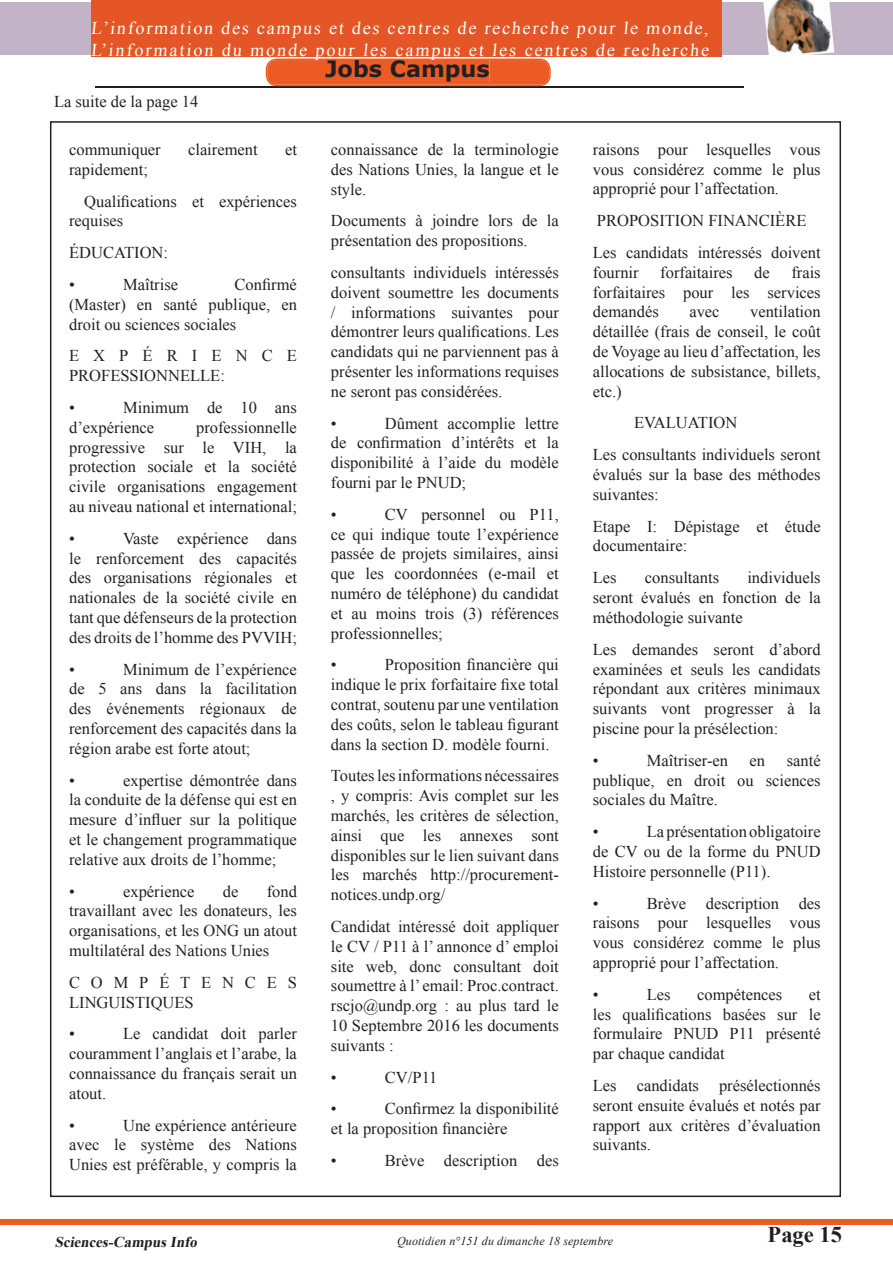
<style>
.page{position:relative;width:893px;height:1263px;background:#fff}
.page>*{position:absolute;margin:0;border:0;box-sizing:border-box;transform-origin:0 0}
.t1{font:700 22.5px "Verdana";color:#231f20}
.t2{font:700 22.5px "Times New Roman";color:#231f20}
.t3{font:18px/21.6px "Times New Roman";letter-spacing:.105em;color:#fff}
.t4{font:16.5px/19.8px "Times New Roman";color:#231f20;text-align:justify}
.t5{font:italic 700 15px "Times New Roman";color:#231f20}
.t6{font:italic 12px "Times New Roman";letter-spacing:.01em;color:#231f20}
</style>
<div class="page">
<div style="left:0;top:2px;width:893px;height:53px;background:#c3b3c6"></div>
<img style="left:763px;top:0;width:71px;height:55px">
<hr style="left:96px;top:86px;width:648px;height:2px;background:#231f20">
<svg style="left:266px;top:59px;width:285px;height:27px"></svg>
<div style="left:0;top:1219px;width:893px;height:6px;background:#eb5b23"></div>
<div style="left:91px;top:0;width:630px;height:56px;background:#e45625"></div>
<p class="t3" style="left:91px;top:17px;width:622px">L’information des campus et des centres de recherche pour le monde,<br>L’information du monde pour les campus et les centres de recherche</p>
<h1 class="t1" style="left:325px;top:53px;width:166px">Jobs Campus</h1>
<p class="t4" style="left:54px;top:91px;width:146px">La suite de la page 14</p>
<p class="t4" style="left:69px;top:139px;width:93px">communiquer</p>
<p class="t4" style="left:188px;top:139px;width:71px">clairement</p>
<p class="t4" style="left:285px;top:139px;width:13px">et</p>
<p class="t4" style="left:84px;top:153px;width:214px;line-height:31.8px;text-indent:-15px">rapidement;<br>Qualifications et expériences</p>
<p class="t4" style="left:69px;top:204px;width:100px;line-height:31.8px;text-align:left">requises<br>ÉDUCATION: •</p>
<p class="t4" style="left:69px;top:274px;width:229px;text-indent:165px">Confirmé (Master) en santé publique, en droit ou sciences sociales</p>
<p class="t4" style="left:69px;top:345px;width:229px">EXPÉRIENCE<br>PROFESSIONNELLE:</p>
<p class="t4" style="left:69px;top:397px;width:7px">•</p>
<p class="t4" style="left:123px;top:274px;width:56px">Maîtrise</p>
<p class="t4" style="left:69px;top:397px;width:229px;text-indent:54px">Minimum de 10 ans d’expérience</p>
<p class="t4" style="left:69px;top:417px;width:229px;text-indent:127px">professionnelle progressive sur le VIH, la protection sociale et la société civile organisations engagement au niveau national et international;</p>
<p class="t4" style="left:69px;top:528px;width:7px">•</p>
<p class="t4" style="left:69px;top:528px;width:229px;text-indent:54px">Vaste expérience dans le renforcement des capacités des organisations régionales et nationales de la société civile en tant que défenseurs de la protection des droits de l’homme des PVVIH;</p>
<p class="t4" style="left:69px;top:659px;width:7px">•</p>
<p class="t4" style="left:69px;top:659px;width:229px;text-indent:54px">Minimum de l’expérience de 5 ans dans la facilitation des événements régionaux de renforcement des capacités dans la région arabe est forte atout;</p>
<p class="t4" style="left:69px;top:770px;width:7px">•</p>
<p class="t4" style="left:69px;top:770px;width:229px;text-indent:54px">expertise démontrée dans la conduite de la défense qui est en mesure d’influer sur la politique et le changement programmatique relative aux droits de l’homme;</p>
<p class="t4" style="left:69px;top:881px;width:7px">•</p>
<p class="t4" style="left:123px;top:881px;width:73px">expérience</p>
<p class="t4" style="left:223px;top:881px;width:17px">de</p>
<p class="t4" style="left:69px;top:881px;width:229px;text-indent:198px">fond travaillant avec les donateurs, les organisations, et les ONG un atout multilatéral des Nations Unies</p>
<p class="t4" style="left:69px;top:972px;width:229px">COMPÉTENCES<br>LINGUISTIQUES</p>
<p class="t4" style="left:69px;top:1023px;width:7px">•</p>
<p class="t4" style="left:69px;top:1023px;width:229px;text-indent:54px">Le candidat doit parler couramment l’anglais et l’arabe, la connaissance du français serait un atout.</p>
<p class="t4" style="left:69px;top:1115px;width:7px">•</p>
<p class="t4" style="left:69px;top:1115px;width:229px;text-indent:54px">Une expérience antérieure avec le système des Nations Unies est préférable, y compris la</p>
<p class="t4" style="left:331px;top:139px;width:229px">connaissance de la terminologie des Nations Unies, la langue et le style.</p>
<p class="t4" style="left:331px;top:210px;width:229px">Documents à joindre lors de la présentation des propositions.</p>
<p class="t4" style="left:331px;top:262px;width:229px">consultants individuels intéressés doivent soumettre les documents / informations suivantes pour démontrer leurs qualifications. Les candidats qui ne parviennent pas à présenter les informations requises ne seront pas considérées.</p>
<p class="t4" style="left:331px;top:413px;width:7px">•</p>
<p class="t4" style="left:331px;top:413px;width:229px;text-indent:54px">Dûment accomplie lettre de confirmation d’intérêts et la disponibilité à l’aide du modèle fourni par le PNUD;</p>
<p class="t4" style="left:331px;top:504px;width:7px">•</p>
<p class="t4" style="left:331px;top:504px;width:229px;text-indent:54px">CV personnel ou P11, ce qui indique toute l’expérience passée de projets similaires, ainsi que les coordonnées (e-mail et numéro de téléphone) du candidat et au moins trois (3) références professionnelles;</p>
<p class="t4" style="left:331px;top:654px;width:7px">•</p>
<p class="t4" style="left:331px;top:654px;width:229px;text-indent:54px">Proposition financière qui indique le prix forfaitaire fixe total contrat, soutenu par une ventilation des coûts, selon le tableau figurant dans la section D. modèle fourni.</p>
<p class="t4" style="left:331px;top:765px;width:229px">Toutes les informations nécessaires , y compris: Avis complet sur les marchés, les critères de sélection, ainsi que les annexes sont disponibles sur le lien suivant dans les marchés http://procurement&shy;notices.undp.org/</p>
<p class="t4" style="left:331px;top:916px;width:229px">Candidat intéressé doit appliquer le CV / P11 à l’ annonce d’ emploi site web, donc consultant doit soumettre à l’ email: Proc.contract. rscjo@undp.org : au plus tard le 10 Septembre 2016 les documents suivants :</p>
<p class="t4" style="left:331px;top:1067px;width:7px">•</p>
<p class="t4" style="left:385px;top:1067px;width:54px">CV/P11</p>
<p class="t4" style="left:331px;top:1098px;width:7px">•</p>
<p class="t4" style="left:331px;top:1098px;width:229px;text-indent:54px">Confirmez la disponibilité et la proposition financière</p>
<p class="t4" style="left:331px;top:1150px;width:7px">•</p>
<p class="t4" style="left:385px;top:1150px;width:175px">Brève description des</p>
<p class="t4" style="left:593px;top:139px;width:229px">raisons pour lesquelles vous vous considérez comme le plus approprié pour l’affectation.</p>
<p class="t4" style="left:593px;top:204px;width:229px;line-height:31.8px">PROPOSITION FINANCIÈRE<br>Les candidats intéressés doivent</p>
<p class="t4" style="left:593px;top:262px;width:47px">fournir</p>
<p class="t4" style="left:660px;top:262px;width:74px">forfaitaires</p>
<p class="t4" style="left:754px;top:262px;width:17px">de</p>
<p class="t4" style="left:593px;top:262px;width:229px;text-indent:199px">frais forfaitaires pour les services demandés</p>
<p class="t4" style="left:593px;top:301px;width:229px;text-indent:157px">ventilation détaillée (frais de conseil, le coût de Voyage au lieu d’affectation, les allocations de subsistance, billets, etc.)</p>
<p class="t4" style="left:593px;top:406px;width:229px;line-height:31.8px;text-indent:41px">EVALUATION<br>Les consultants individuels seront</p>
<p class="t4" style="left:593px;top:464px;width:229px">évalués sur la base des méthodes suivantes:</p>
<p class="t4" style="left:593px;top:516px;width:229px">Etape I: Dépistage et étude documentaire:</p>
<p class="t4" style="left:593px;top:567px;width:25px">Les</p>
<p class="t4" style="left:645px;top:567px;width:76px">consultants</p>
<p class="t4" style="left:689px;top:301px;width:32px">avec</p>
<p class="t4" style="left:593px;top:567px;width:229px;text-indent:155px">individuels seront évalués en fonction de la méthodologie suivante</p>
<p class="t4" style="left:593px;top:639px;width:229px">Les demandes seront d’abord examinées et seuls les candidats répondant aux critères minimaux suivants vont progresser à la piscine pour la présélection:</p>
<p class="t4" style="left:593px;top:750px;width:7px">•</p>
<p class="t4" style="left:647px;top:750px;width:83px">Maîtriser-en</p>
<p class="t4" style="left:750px;top:750px;width:17px">en</p>
<p class="t4" style="left:593px;top:750px;width:229px;text-indent:194px">santé publique, en droit ou sciences sociales du Maître.</p>
<p class="t4" style="left:593px;top:821px;width:7px">•</p>
<p class="t4" style="left:593px;top:821px;width:229px;text-indent:54px">La présentation obligatoire de CV ou de la forme du PNUD Histoire personnelle (P11).</p>
<p class="t4" style="left:593px;top:892px;width:7px">•</p>
<p class="t4" style="left:593px;top:892px;width:229px;text-indent:54px">Brève description des raisons pour lesquelles vous vous considérez comme le plus approprié pour l’affectation.</p>
<p class="t4" style="left:593px;top:984px;width:7px">•</p>
<p class="t4" style="left:647px;top:984px;width:25px">Les</p>
<p class="t4" style="left:697px;top:984px;width:87px">compétences</p>
<p class="t4" style="left:593px;top:984px;width:229px;text-indent:216px">et les qualifications basées sur le formulaire PNUD P11 présenté par chaque candidat</p>
<p class="t4" style="left:593px;top:1075px;width:229px">Les candidats présélectionnés seront ensuite évalués et notés par rapport aux critères d’évaluation suivants.</p>
<p class="t5" style="left:55px;top:1231px;width:147px">Sciences-CampusInfo</p>
<p class="t6" style="left:397px;top:1232px;width:218px">Quotidien n°151 du dimanche 18 septembre</p>
<h1 class="t2" style="left:768px;top:1218px;width:76px">Page 15</h1>
</div>
